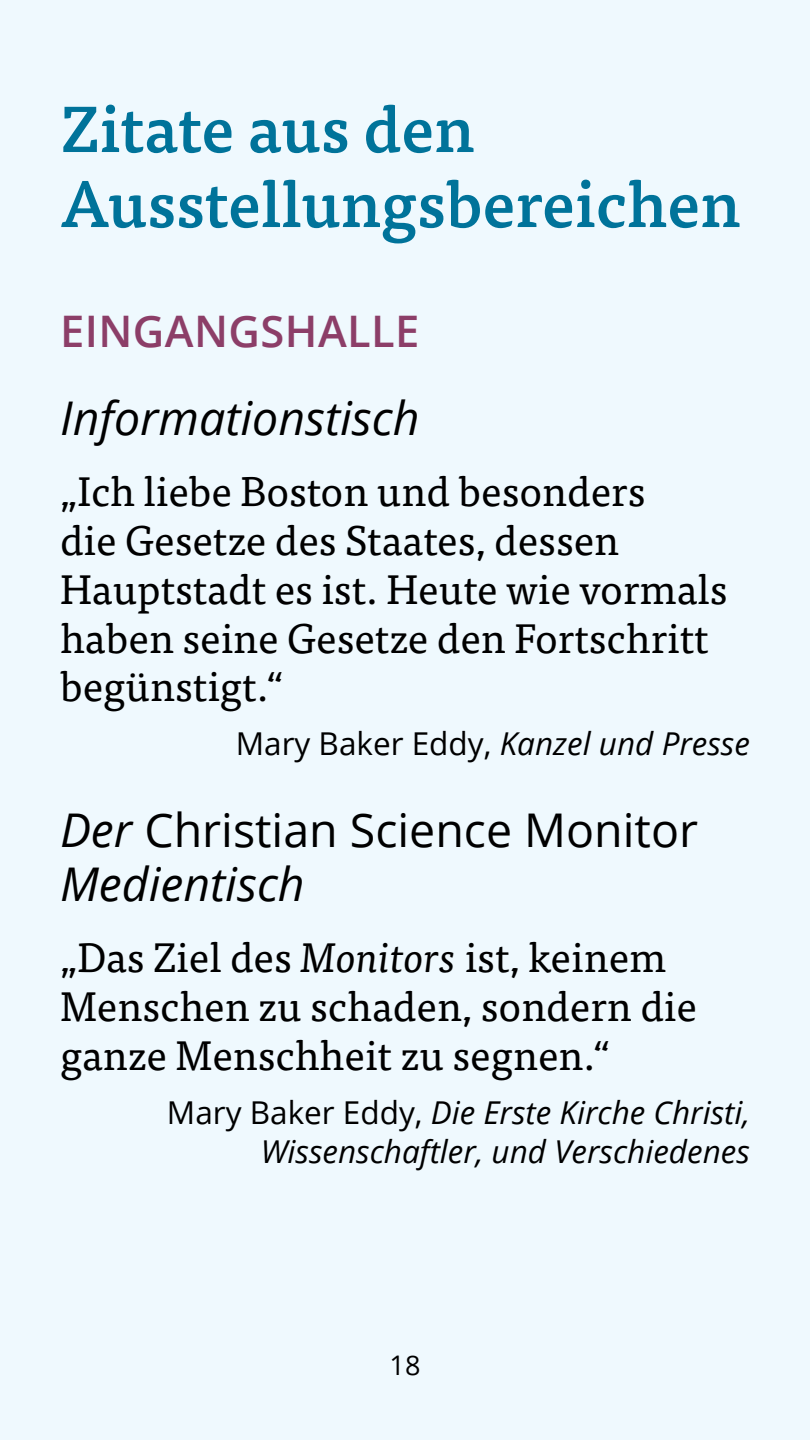
<style>
.page{position:relative;width:810px;height:1440px;background:#eff9fe}
.page>*{position:absolute;margin:0;border:0;box-sizing:border-box;transform-origin:0 0}
.t1{font:500 64.5px/75px "Tisa Pro";color:#00739a}
.t2{font:46.5px/54px "Open Sans";color:#000}
.t3{font:italic 46.5px "Open Sans";color:#000}
.t4{font:600 43.5px "Open Sans";letter-spacing:.01em;color:#8c3e68}
.t5{font:41.25px/48.8px "Tisa Pro";color:#000}
.t6{font:italic 31.5px/39px "Open Sans";color:#000;text-align:right}
.t7{font:27px "Open Sans";color:#000}
.s1{font-style:normal}
.s2{font-style:italic}
</style>
<div class="page">
<h1 class="t1" style="left:60px;top:88px;width:682px">Zitate aus den<br>Ausstellungsbereichen</h1>
<p class="t4" style="left:60px;top:302px;width:361px">EINGANGSHALLE</p>
<p class="t3" style="left:60px;top:386px;width:361px">Informationstisch</p>
<p class="t5" style="left:60px;top:465px;width:669px">„Ich liebe Boston und besonders<br>die Gesetze des Staates, dessen<br>Hauptstadt es ist. Heute wie vormals haben seine Gesetze den Fortschritt begünstigt.“</p>
<p class="t6" style="left:236px;top:724px;width:516px"><span class="s1">Mary Baker Eddy,</span> Kanzel und Presse</p>
<p class="t2" style="left:60px;top:802px;width:640px"><span class="s2">Der</span> Christian Science Monitor<br><span class="s2">Medientisch</span></p>
<p class="t5" style="left:60px;top:931px;width:639px">„Das Ziel des <span class="s2">Monitors</span> ist, keinem<br>Menschen zu schaden, sondern die ganze Menschheit zu segnen.“</p>
<p class="t6" style="left:167px;top:1092px;width:585px"><span class="s1">Mary Baker Eddy,</span> Die Erste Kirche Christi,<br>Wissenschaftler, und Verschiedenes</p>
<p class="t7" style="left:390px;top:1347px;width:32px">18</p>
</div>
